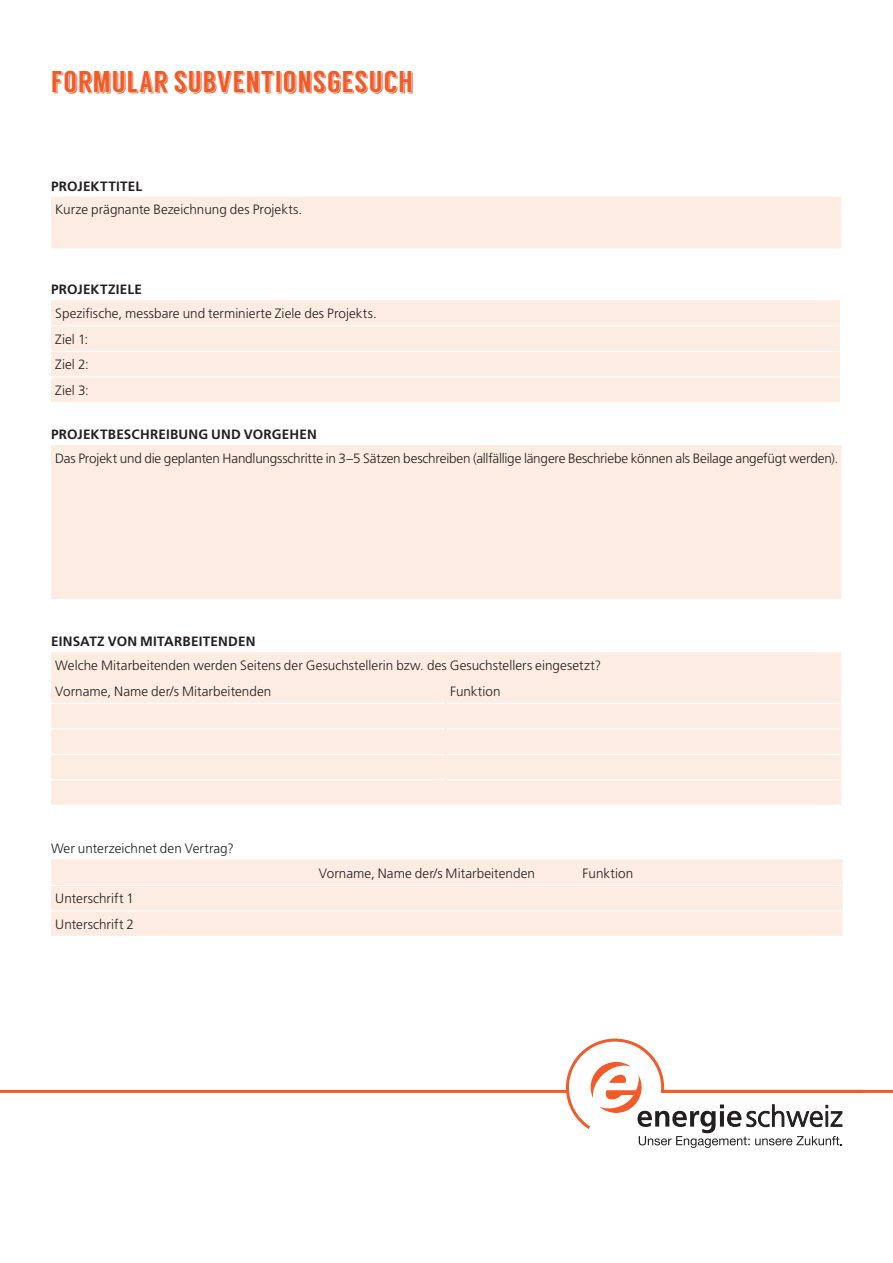
<style>
.page{position:relative;width:893px;height:1263px;background:#fff}
.page>*{position:absolute;margin:0;border:0;box-sizing:border-box;transform-origin:0 0}
.Merkblattzwischentit{font:30px "Langdon";color:#f15b2a}
.Fliesstext_kein_Grun{font:300 13.5px "Frutiger LT Std";color:#231f20}
.Paragraphentitel{font:700 13.5px "Frutiger LT Std";letter-spacing:.015em;color:#231f20}
.Fliesstext{font:300 13.5px "Frutiger LT Std";letter-spacing:.005em;color:#231f20}
</style>
<div class="page">
<div style="left:51px;top:197px;width:790px;height:50px;background:#fdece1"></div>
<hr style="left:51px;top:247px;width:790px;height:1px;background:#fdece1">
<div style="left:51px;top:300px;width:789px;height:102px;background:#fdece1"></div>
<hr style="left:51px;top:325px;width:789px;height:1px;background:#fff">
<hr style="left:51px;top:351px;width:789px;height:1px;background:#fff">
<hr style="left:51px;top:376px;width:789px;height:1px;background:#fff">
<div style="left:51px;top:445px;width:789px;height:153px;background:#fdece1"></div>
<hr style="left:51px;top:470px;width:789px;height:1px;background:#fdece1">
<hr style="left:51px;top:496px;width:789px;height:1px;background:#fdece1">
<svg style="left:840px;top:445px;width:1px;height:153px"></svg>
<hr style="left:51px;top:521px;width:789px;height:1px;background:#fdece1">
<hr style="left:51px;top:547px;width:789px;height:1px;background:#fdece1">
<hr style="left:51px;top:572px;width:789px;height:1px;background:#fdece1">
<hr style="left:51px;top:598px;width:790px;height:1px;background:#fdece1">
<div style="left:51px;top:652px;width:789px;height:153px;background:#fdece1"></div>
<hr style="left:51px;top:703px;width:394px;height:1px;background:#fff">
<hr style="left:447px;top:703px;width:393px;height:1px;background:#fff">
<hr style="left:51px;top:728px;width:394px;height:1px;background:#fff">
<hr style="left:447px;top:728px;width:393px;height:1px;background:#fff">
<hr style="left:51px;top:754px;width:394px;height:1px;background:#fff">
<hr style="left:447px;top:754px;width:393px;height:1px;background:#fff">
<hr style="left:51px;top:779px;width:394px;height:1px;background:#fff">
<hr style="left:447px;top:779px;width:393px;height:1px;background:#fff">
<hr style="left:51px;top:677px;width:395px;height:1px;background:#fdece1">
<hr style="left:446px;top:677px;width:394px;height:1px;background:#fdece1">
<hr style="left:445px;top:678px;width:2px;height:25px;background:#fdece1">
<hr style="left:445px;top:703px;width:2px;height:26px;background:#fdece1">
<hr style="left:445px;top:729px;width:2px;height:25px;background:#fdece1">
<hr style="left:445px;top:754px;width:2px;height:26px;background:#fdece1">
<hr style="left:445px;top:780px;width:2px;height:25px;background:#fdece1">
<svg style="left:840px;top:652px;width:1px;height:153px"></svg>
<div style="left:51px;top:860px;width:790px;height:76px;background:#fdece1"></div>
<hr style="left:51px;top:859px;width:264px;height:1px;background:#fdece1">
<hr style="left:315px;top:859px;width:263px;height:1px;background:#fdece1">
<hr style="left:578px;top:859px;width:265px;height:1px;background:#fdece1">
<hr style="left:841px;top:860px;width:2px;height:25px;background:#fdece1">
<hr style="left:841px;top:885px;width:2px;height:26px;background:#fdece1">
<svg style="left:314px;top:860px;width:1px;height:76px"></svg>
<svg style="left:578px;top:860px;width:1px;height:76px"></svg>
<hr style="left:841px;top:911px;width:2px;height:25px;background:#fdece1">
<hr style="left:51px;top:885px;width:264px;height:1px;background:#fff">
<hr style="left:315px;top:885px;width:263px;height:1px;background:#fff">
<hr style="left:578px;top:885px;width:263px;height:1px;background:#fff">
<hr style="left:51px;top:910px;width:264px;height:1px;background:#fff">
<hr style="left:315px;top:910px;width:263px;height:1px;background:#fff">
<hr style="left:578px;top:910px;width:263px;height:1px;background:#fff">
<hr style="left:0;top:1090px;width:893px;height:3px;background:#f15b2a">
<svg style="left:564px;top:1038px;width:302px;height:110px"></svg>
<p class="Merkblattzwischentit" style="left:51px;top:66px;width:364px">FORMULAR SUBVENTIONSGESUCH</p>
<p class="Paragraphentitel" style="left:51px;top:178px;width:93px">PROJEKTTITEL</p>
<p class="Fliesstext_kein_Grun" style="left:55px;top:202px;width:249px">Kurze prägnante Bezeichnung des Projekts.</p>
<p class="Paragraphentitel" style="left:51px;top:282px;width:92px">PROJEKTZIELE</p>
<p class="Fliesstext_kein_Grun" style="left:55px;top:305px;width:323px">Spezifische, messbare und terminierte Ziele des Projekts.</p>
<p class="Fliesstext_kein_Grun" style="left:55px;top:331px;width:35px">Ziel 1:</p>
<p class="Fliesstext_kein_Grun" style="left:55px;top:357px;width:35px">Ziel 2:</p>
<p class="Fliesstext_kein_Grun" style="left:55px;top:382px;width:35px">Ziel 3:</p>
<p class="Paragraphentitel" style="left:51px;top:427px;width:267px">PROJEKTBESCHREIBUNG UND VORGEHEN</p>
<p class="Fliesstext_kein_Grun" style="left:55px;top:450px;width:784px">Das Projekt und die geplanten Handlungsschritte in 3–5 Sätzen beschreiben (allfällige längere Beschriebe können als Beilage angefügt werden).</p>
<p class="Paragraphentitel" style="left:51px;top:634px;width:206px">EINSATZ VON MITARBEITENDEN</p>
<p class="Fliesstext_kein_Grun" style="left:55px;top:657px;width:547px">Welche Mitarbeitenden werden Seitens der Gesuchstellerin bzw. des Gesuchstellers eingesetzt?</p>
<p class="Fliesstext_kein_Grun" style="left:55px;top:683px;width:218px">Vorname, Name der/s Mitarbeitenden</p>
<p class="Fliesstext_kein_Grun" style="left:450px;top:683px;width:52px">Funktion</p>
<p class="Fliesstext" style="left:51px;top:841px;width:184px">Wer unterzeichnet den Vertrag?</p>
<p class="Fliesstext_kein_Grun" style="left:55px;top:891px;width:80px">Unterschrift 1</p>
<p class="Fliesstext_kein_Grun" style="left:55px;top:916px;width:80px">Unterschrift 2</p>
<p class="Fliesstext_kein_Grun" style="left:319px;top:865px;width:218px">Vorname, Name der/s Mitarbeitenden</p>
<p class="Fliesstext_kein_Grun" style="left:583px;top:865px;width:52px">Funktion</p>
</div>
